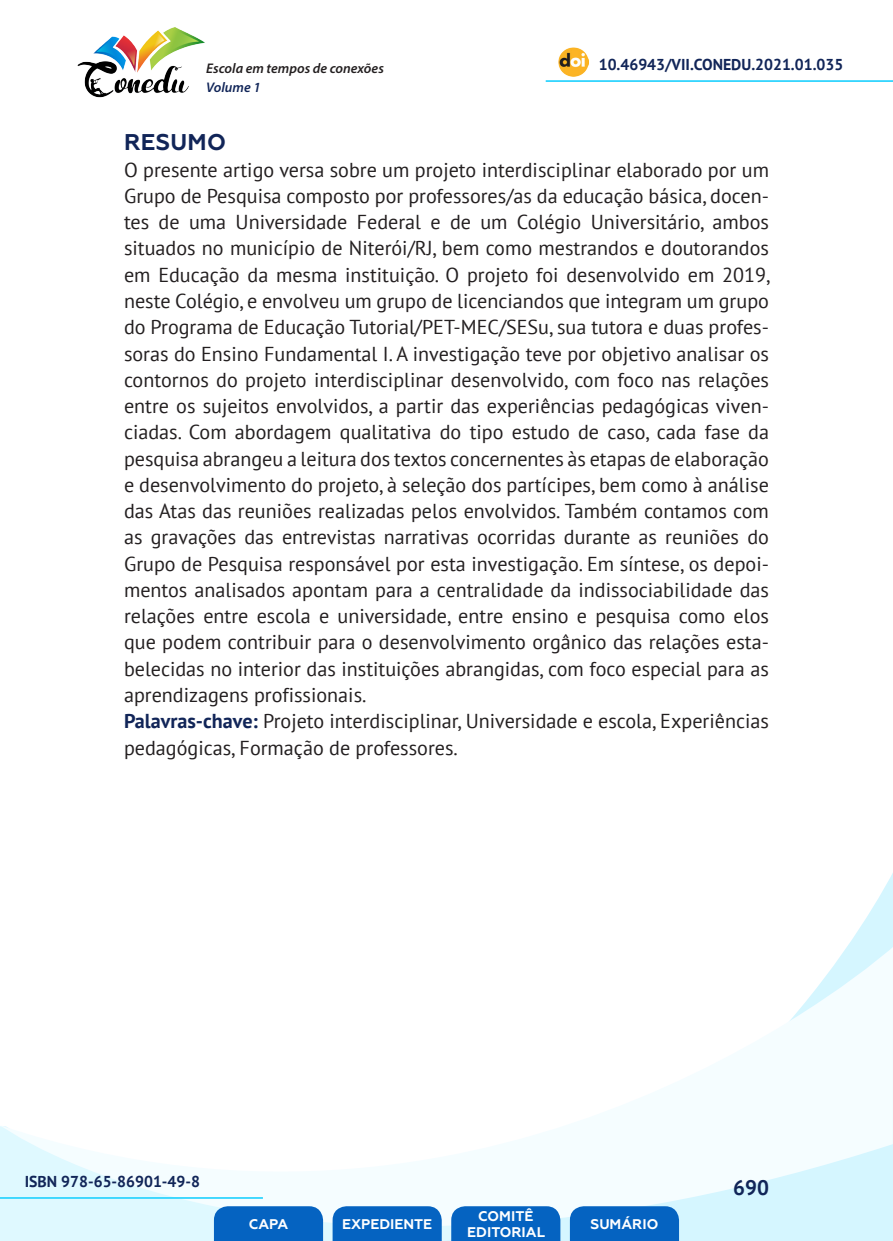
<style>
.page{position:relative;width:893px;height:1241px;background:#fff}
.page>*{position:absolute;margin:0;border:0;box-sizing:border-box;transform-origin:0 0}
._3_RESUMO{font:700 22.75px "Geometria";letter-spacing:.015em;color:#112558}
.t1{font:700 21px "PT Sans";color:#112558}
._4_CORPO_RESUMO{font:20.12px/26.2px "PT Sans";color:#231f20;text-align:justify}
._5_PALAVRAS_CHAVE{font:20.12px/26.2px "PT Sans";color:#231f20}
.t2{font:700 15.75px "PT Sans";color:#112558}
.t3{font:700 14px/16.8px "Geometria";color:#fff;text-align:center}
.t4{font:italic 600 14px "Myriad Pro";color:#231f20}
.t5{font:italic 600 14px "Myriad Pro";color:#112558}
.s1{font-weight:700;color:#112558}
</style>
<div class="page">
<svg style="left:848px;top:873px;width:45px;height:73px"></svg>
<svg style="left:0;top:946px;width:893px;height:294px"></svg>
<hr style="left:0;top:1196px;width:263px;height:2px;background:#2dd4fe">
<hr style="left:546px;top:80px;width:347px;height:2px;background:#2dd4fe">
<img style="left:559px;top:47px;width:30px;height:30px">
<img style="left:77px;top:27px;width:128px;height:71px">
<svg style="left:214px;top:1205px;width:109px;height:35px;background:#126bc4"></svg>
<svg style="left:333px;top:1205px;width:109px;height:35px;background:#126bc4"></svg>
<svg style="left:451px;top:1205px;width:109px;height:35px;background:#126bc4"></svg>
<svg style="left:570px;top:1205px;width:109px;height:35px;background:#116bc4"></svg>
<p class="t4" style="left:206px;top:59px;width:179px">Escola em tempos de conexões</p>
<p class="t2" style="left:599px;top:54px;width:246px">10.46943/VII.CONEDU.2021.01.035</p>
<p class="t5" style="left:206px;top:78px;width:56px">Volume 1</p>
<p class="_3_RESUMO" style="left:124px;top:129px;width:103px">RESUMO</p>
<p class="_4_CORPO_RESUMO" style="left:124px;top:156px;width:648px">O presente artigo versa sobre um projeto interdisciplinar elaborado por um Grupo de Pesquisa composto por professores/as da educação básica, docen&shy;tes de uma Universidade Federal e de um Colégio Universitário, ambos situados no município de Niterói/RJ, bem como mestrandos e doutorandos em Educação da mesma instituição. O projeto foi desenvolvido em 2019, neste Colégio, e envolveu um grupo de licenciandos que integram um grupo do Programa de Educação Tutorial/PET-MEC/SESu, sua tutora e duas profes&shy;soras do Ensino Fundamental I. A investigação teve por objetivo analisar os contornos do projeto interdisciplinar desenvolvido, com foco nas relações entre os sujeitos envolvidos, a partir das experiências pedagógicas viven&shy;ciadas. Com abordagem qualitativa do tipo estudo de caso, cada fase da pesquisa abrangeu a leitura dos textos concernentes às etapas de elaboração e desenvolvimento do projeto, à seleção dos partícipes, bem como à análise das Atas das reuniões realizadas pelos envolvidos. Também contamos com as gravações das entrevistas narrativas ocorridas durante as reuniões do Grupo de Pesquisa responsável por esta investigação. Em síntese, os depoi&shy;mentos analisados apontam para a centralidade da indissociabilidade das relações entre escola e universidade, entre ensino e pesquisa como elos que podem contribuir para o desenvolvimento orgânico das relações esta&shy;belecidas no interior das instituições abrangidas, com foco especial para as aprendizagens profissionais.</p>
<p class="_5_PALAVRAS_CHAVE" style="left:124px;top:707px;width:646px"><span class="s1">Palavras-chave:</span> Projeto interdisciplinar, Universidade e escola, Experiências pedagógicas, Formação de professores.</p>
<p class="t2" style="left:25px;top:1170px;width:177px">ISBN 978-65-86901-49-8</p>
<p class="t3" style="left:249px;top:1215px;width:41px">CAPA</p>
<p class="t3" style="left:342px;top:1215px;width:92px">EXPEDIENTE</p>
<p class="t3" style="left:467px;top:1207px;width:79px">COMITÊ<br>EDITORIAL</p>
<p class="t3" style="left:590px;top:1215px;width:69px">SUMÁRIO</p>
<p class="t1" style="left:733px;top:1173px;width:37px">690</p>
</div>
